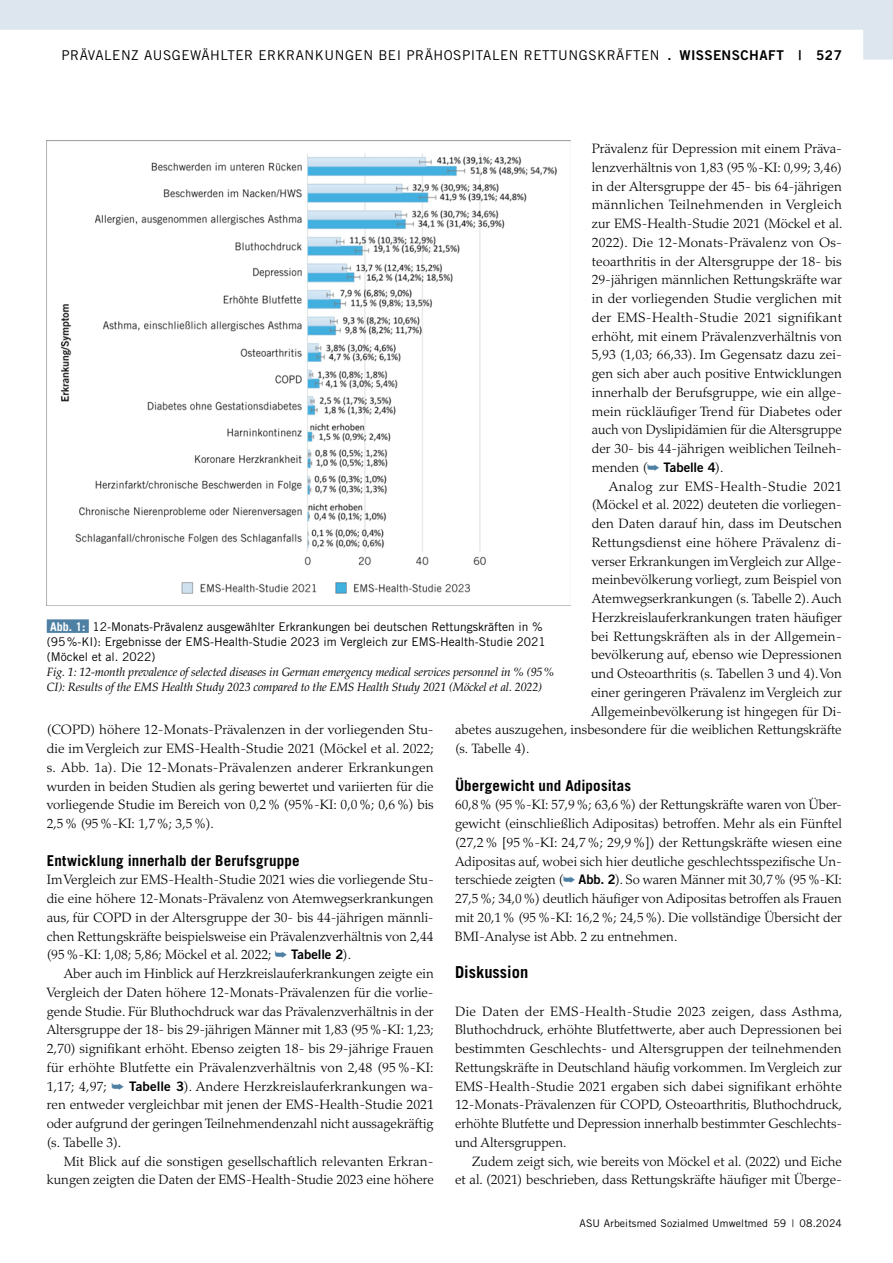
<style>
.page{position:relative;width:893px;height:1263px;background:#fff}
.page>*{position:absolute;margin:0;border:0;box-sizing:border-box;transform-origin:0 0}
.t1{font:700 16.5px "Trade Gothic LT Std";color:#000}
.t2{font:700 15px "Trade Gothic LT Std";letter-spacing:.01em;color:#000}
.t3{font:300 13.5px/18.8px "Palatino LT Std";color:#000;text-align:justify}
.t4{font:13.5px "Trade Gothic LT Std";letter-spacing:.04em;color:#000}
.t5{font:300 13.5px "Palatino LT Std";letter-spacing:.025em;color:#000}
.t6{font:13.5px "Trade Gothic LT Std Bd 2";letter-spacing:.035em;color:#000}
.t7{font:12px/15px "Trade Gothic LT Std";color:#000}
.t8{font:italic 12px/15px "Palatino LT Std";letter-spacing:-.01em;color:#000}
.t9{font:10.5px "Trade Gothic LT Std";letter-spacing:.01em;color:#000}
.s1{color:#4e80a3}
.s2{font-family:"Trade Gothic LT Std Bd 2";font-weight:400;font-size:13.2px}
.s3{font-weight:700;color:#fff}
</style>
<div class="page">
<img style="left:47px;top:141px;width:524px;height:453px">
<div style="left:47px;top:619px;width:42px;height:14px;background:#4e80a3"></div>
<svg style="left:0;top:0;width:893px;height:60px;fill:#e4ebf1"></svg>
<p class="t4" style="left:61px;top:47px;width:36px">Prävalenz</p>
<p class="t4" style="left:144px;top:47px;width:29px">ausge</p>
<p class="t4" style="left:190px;top:47px;width:30px">wählter</p>
<p class="t4" style="left:258px;top:47px;width:19px">Erkrank</p>
<p class="t4" style="left:324px;top:47px;width:21px">ungen</p>
<p class="t4" style="left:378px;top:47px;width:8px">bei</p>
<p class="t4" style="left:406px;top:47px;width:37px">prähospitalen</p>
<p class="t4" style="left:524px;top:47px;width:19px">Rett</p>
<p class="t4" style="left:558px;top:47px;width:21px">ungskr</p>
<p class="t4" style="left:616px;top:47px;width:18px">äften</p>
<p class="t6" style="left:667px;top:46px;width:176px">. WISSENSCHAFT | -527</p>
<p class="t3" style="left:592px;top:139px;width:252px">Prävalenz für Depression mit einem Präva&shy;lenzverhältnis von 1,83 (95%-KI: 0,99; 3,46) in der Altersgruppe der 45- bis 64-jährigen männlichen Teilnehmenden in Vergleich zur EMS-Health-Studie 2021 (Möckel et al.<br>2022). Die 12-Monats-Prävalenz von Os&shy;teoarthritis in der Altersgruppe der 18- bis 29-jährigen männlichen Rettungskräfte war in der vorliegenden Studie verglichen mit der EMS-Health-Studie 2021 signifikant erhöht, mit einem Prävalenzverhältnis von 5,93 (1,03; 66,33). Im Gegensatz dazu zei&shy;gen sich aber auch positive Entwicklungen innerhalb der Berufsgruppe, wie ein allge&shy;mein rückläufiger Trend für Diabetes oder auch von Dyslipidämien für die Altersgruppe der 30- bis 44-jährigen weiblichen Teilneh&shy;menden (<span class="s1">➥</span> <span class="s2">Tabelle 4</span>).</p>
<p class="t5" style="left:609px;top:478px;width:235px">Analog zur EMS-Health-Studie 2021</p>
<p class="t3" style="left:592px;top:496px;width:252px">(Möckel et al. 2022) deuteten die vorliegen-</p>
<p class="t3" style="left:592px;top:514px;width:252px">den Daten darauf hin, dass im Deutschen</p>
<p class="t3" style="left:592px;top:533px;width:252px">Rettungsdienst eine höhere Prävalenz di-</p>
<p class="t3" style="left:592px;top:552px;width:252px">verser Erkrankungen im Vergleich zur Allge-</p>
<p class="t3" style="left:592px;top:571px;width:252px">meinbevölkerung vorliegt, zum Beispiel von</p>
<p class="t3" style="left:592px;top:589px;width:252px">Atemwegserkrankungen (s. Tabelle 2). Auch</p>
<p class="t3" style="left:592px;top:608px;width:252px">Herzkreislauferkrankungen traten häufiger</p>
<p class="t3" style="left:591px;top:627px;width:252px">bei Rettungskräften als in der Allgemein-</p>
<p class="t3" style="left:591px;top:646px;width:252px">bevölkerung auf, ebenso wie Depressionen</p>
<p class="t3" style="left:591px;top:664px;width:252px">und Osteoarthritis (s. Tabellen 3 und 4). Von</p>
<p class="t3" style="left:591px;top:683px;width:252px">einer geringeren Prävalenz im Vergleich zur</p>
<p class="t3" style="left:591px;top:702px;width:252px">Allgemeinbevölkerung ist hingegen für Di-</p>
<p class="t3" style="left:455px;top:721px;width:388px">abetes auszugehen, insbesondere für die weiblichen Rettungskräfte</p>
<p class="t3" style="left:455px;top:739px;width:76px">(s. Tabelle 4).</p>
<p class="t2" style="left:455px;top:776px;width:178px">Übergewicht und Adipositas</p>
<p class="t3" style="left:455px;top:796px;width:389px">60,8% (95%-KI: 57,9%; 63,6%) der Rettungskräfte waren von Über&shy;gewicht (einschließlich Adipositas) betroffen. Mehr als ein Fünftel (27,2% [95%-KI: 24,7%; 29,9%]) der Rettungskräfte wiesen eine Adipositas auf, wobei sich hier deutliche geschlechtsspezifische Un&shy;terschiede zeigten (<span class="s1">➥</span> <span class="s2">Abb. 2</span>). So waren Männer mit 30,7% (95%-KI:<br>27,5%; 34,0%) deutlich häufiger von Adipositas betroffen als Frauen mit 20,1% (95%-KI: 16,2%; 24,5%). Die vollständige Übersicht der BMI-Analyse ist Abb. 2 zu entnehmen.</p>
<p class="t1" style="left:455px;top:962px;width:75px">Diskussion</p>
<p class="t3" style="left:455px;top:1002px;width:389px">Die Daten der EMS-Health-Studie 2023 zeigen, dass Asthma, Bluthochdruck, erhöhte Blutfettwerte, aber auch Depressionen bei bestimmten Geschlechts- und Altersgruppen der teilnehmenden Rettungskräfte in Deutschland häufig vorkommen. Im Vergleich zur EMS-Health-Studie 2021 ergaben sich dabei signifikant erhöhte 12-Monats-Prävalenzen für COPD, Osteoarthritis, Bluthochdruck, erhöhte Blutfette und Depression innerhalb bestimmter Geschlechts&shy;und Altersgruppen.</p>
<p class="t3" style="left:455px;top:1152px;width:388px;text-align:right">Zudem zeigt sich, wie bereits von Möckel et al. (2022) und Eiche<br>et al. (2021) beschrieben, dass Rettungskräfte häufiger mit Überge-</p>
<p class="t7" style="left:47px;top:619px;width:500px"><span class="s3">Abb. 1:</span> 12-Monats-Prävalenz ausgewählter Erkrankungen bei deutschen Rettungskräften in % (95%-KI): Ergebnisse der EMS-Health-Studie 2023 im Vergleich zur EMS-Health-Studie 2021 (Möckel et al. 2022)</p>
<p class="t8" style="left:47px;top:664px;width:509px">Fig. 1: 12-month prevalence of selected diseases in German emergency medical services personnel in % (95%<br>CI): Results of the EMS Health Study 2023 compared to the EMS Health Study 2021 (Möckel et al. 2022)</p>
<p class="t3" style="left:47px;top:721px;width:389px">(COPD) höhere 12-Monats-Prävalenzen in der vorliegenden Stu&shy;die im Vergleich zur EMS-Health-Studie 2021 (Möckel et al. 2022; s. Abb. 1a). Die 12-Monats-Prävalenzen anderer Erkrankungen wurden in beiden Studien als gering bewertet und variierten für die vorliegende Studie im Bereich von 0,2% (95%-KI: 0,0%; 0,6%) bis 2,5% (95%-KI: 1,7%; 3,5%).</p>
<p class="t2" style="left:47px;top:851px;width:254px">Entwicklung innerhalb der Berufsgruppe</p>
<p class="t3" style="left:47px;top:871px;width:388px">Im Vergleich zur EMS-Health-Studie 2021 wies die vorliegende Stu&shy;die eine höhere 12-Monats-Prävalenz von Atemwegserkrankungen aus, für COPD in der Altersgruppe der 30- bis 44-jährigen männli&shy;chen Rettungskräfte beispielsweise ein Prävalenzverhältnis von 2,44 (95%-KI: 1,08; 5,86; Möckel et al. 2022; <span class="s1">➥</span> <span class="s2">Tabelle 2</span>).</p>
<p class="t3" style="left:47px;top:964px;width:389px;text-indent:17px">Aber auch im Hinblick auf Herzkreislauferkrankungen zeigte ein Vergleich der Daten höhere 12-Monats-Prävalenzen für die vorlie&shy;gende Studie. Für Bluthochdruck war das Prävalenzverhältnis in der Altersgruppe der 18- bis 29-jährigen Männer mit 1,83 (95%-KI: 1,23; 2,70) signifikant erhöht. Ebenso zeigten 18- bis 29-jährige Frauen für erhöhte Blutfette ein Prävalenzverhältnis von 2,48 (95%-KI:<br>1,17; 4,97; <span class="s1">➥</span> <span class="s2">Tabelle 3</span>). Andere Herzkreislauferkrankungen wa&shy;ren entweder vergleichbar mit jenen der EMS-Health-Studie 2021 oder aufgrund der geringen Teilnehmendenzahl nicht aussagekräftig (s. Tabelle 3).</p>
<p class="t3" style="left:47px;top:1152px;width:389px;text-align:right">Mit Blick auf die sonstigen gesellschaftlich relevanten Erkran&shy;kungen zeigten die Daten der EMS-Health-Studie 2023 eine höhere</p>
<p class="t9" style="left:579px;top:1217px;width:264px">ASU Arbeitsmed Sozialmed U mweltmed 59 | 08.2024</p>
</div>
